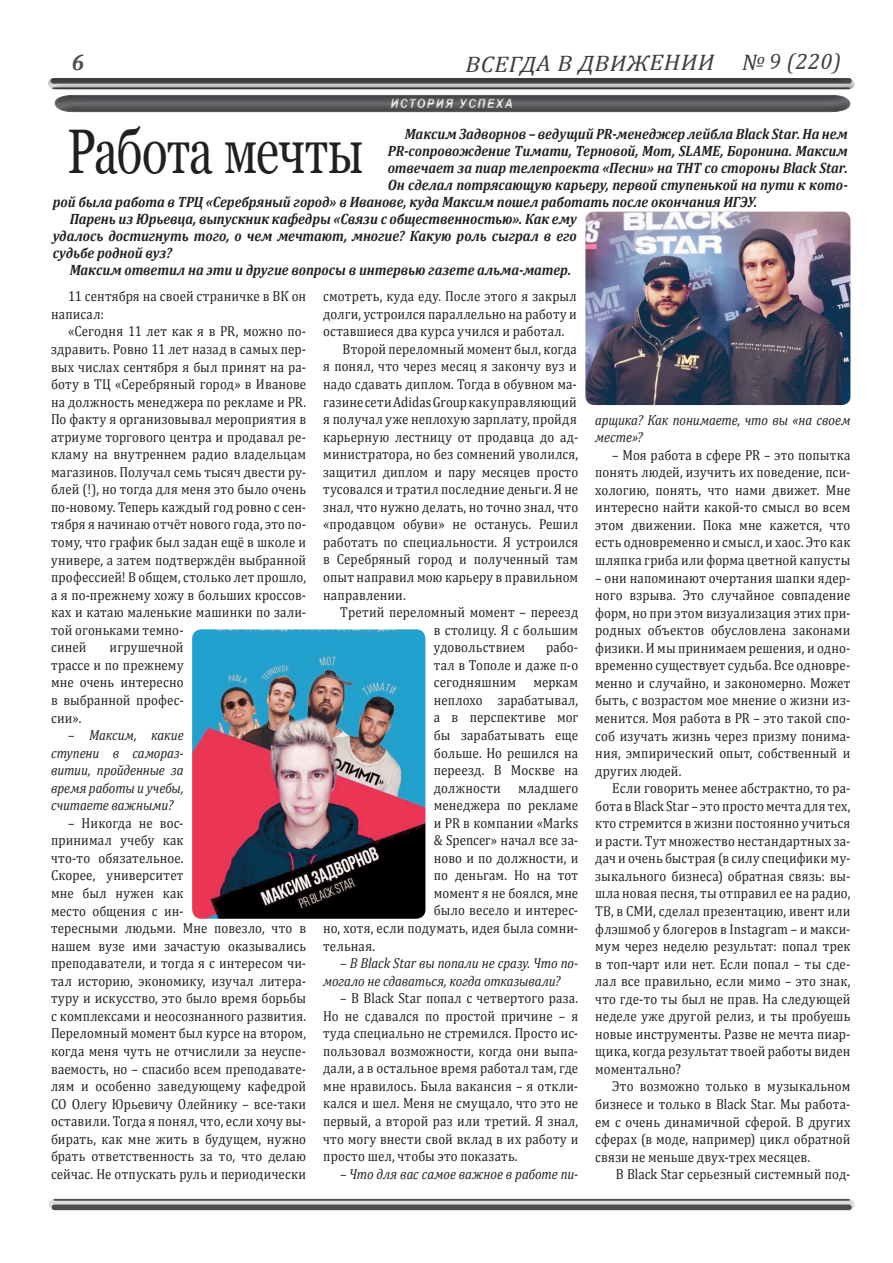
<style>
.page{position:relative;width:893px;height:1263px;background:#fff}
.page>*{position:absolute;margin:0;border:0;box-sizing:border-box;transform-origin:0 0}
.t1{font:63px "Georgia";letter-spacing:-.01em;color:#231f20;scale:.75 1}
.t2{font:italic 22.5px "Cambria";color:#3e3e3f;scale:1.09 1}
.t3{font:italic 700 15px "Cambria";color:#231f20;scale:.9 1}
.t4{font:14.55px/17.5px "Cambria";letter-spacing:.01em;color:#231f20;text-align:justify;scale:.89 1}
.t5{font:italic 14.55px/17.5px "Cambria";letter-spacing:-.005em;color:#231f20;scale:.89 1}
.t6{font:italic 700 12.9px "Arial";letter-spacing:.15em;color:#fff;scale:.84 1}
</style>
<div class="page">
<div style="left:54px;top:1199px;width:795px;height:11px;background:#dcdddf"></div>
<hr style="left:54px;top:1199px;width:795px;height:2px;background:#4b4c4d">
<div style="left:54px;top:1204px;width:795px;height:6px;background:#4b4c4d"></div>
<div style="left:4px;top:33px;width:889px;height:102px;background:#231f20;opacity:.5"></div>
<div style="left:888px;top:34px;width:5px;height:102px;background:#fff"></div>
<hr style="left:892px;top:33px;width:1px;height:102px;background:#fff">
<div style="left:54px;top:83px;width:796px;height:31px;background:#231f20;opacity:.5"></div>
<img style="left:192px;top:629px;width:233px;height:290px">
<img style="left:585px;top:212px;width:265px;height:193px">
<svg style="left:73px;top:54px;width:11px;height:16px"></svg>
<h2 class="t2" style="left:465px;top:50px;width:346px;rotate:-1deg">ВСЕГДА В ДВИЖЕНИИ № 9 (220)</h2>
<p class="t6" style="left:390px;top:95px;width:147px">ИСТОРИЯ УСПЕХА</p>
<h1 class="t1" style="left:67px;top:113px;width:397px">Работа мечты</h1>
<p class="t3" style="left:405px;top:123px;width:494px">Максим Задворнов – ведущий PR-менеджер лейбла Black Star. На нем</p>
<p class="t3" style="left:388px;top:140px;width:513px">PR-сопровождение Тимати, Терновой, Мот, SLAME, Боронина. Максим</p>
<p class="t3" style="left:388px;top:157px;width:513px">отвечает за пиар телепроекта «Песни» на ТНТ со стороны Black Star.</p>
<p class="t3" style="left:388px;top:174px;width:513px">Он сделал потрясающую карьеру, первой ступенькой на пути к кото-</p>
<p class="t3" style="left:53px;top:191px;width:784px">рой была работа в ТРЦ «Серебряный город» в Иванове, куда Максим пошел работать после окончания ИГЭУ.</p>
<p class="t3" style="left:70px;top:208px;width:565px">Парень из Юрьевца, выпускник кафедры «Связи с общественностью». Как ему</p>
<p class="t3" style="left:53px;top:225px;width:584px">удалось достигнуть того, о чем мечтают, многие? Какую роль сыграл в его</p>
<p class="t3" style="left:53px;top:242px;width:134px">судьбе родной вуз?</p>
<p class="t3" style="left:70px;top:259px;width:559px">Максим ответил на эти и другие вопросы в интервью газете альма-матер.</p>
<p class="t4" style="left:51px;top:288px;width:288px;text-indent:17px">11 сентября на своей страничке в ВК он написал:</p>
<p class="t4" style="left:51px;top:323px;width:288px;text-align:left;text-indent:17px">«Сегодня 11 лет как я в PR, можно по&shy;здравить. Ровно 11 лет назад в самых пер&shy;вых числах сентября я был принят на ра&shy;боту в ТЦ «Серебряный город» в Иванове на должность менеджера по рекламе и PR.<br>По факту я организовывал мероприятия в атриуме торгового центра и продавал ре&shy;кламу на внутреннем радио владельцам магазинов. Получал семь тысяч двести ру&shy;блей (!), но тогда для меня это было очень по-новому. Теперь каждый год ровно с сен&shy;тября я начинаю отчёт нового года, это по&shy;тому, что график был задан ещё в школе и универе, а затем подтверждён выбранной профессией! В общем, столько лет прошло, а я по-прежнему хожу в больших кроссов&shy;ках и катаю маленькие машинки по зали&shy;той огоньками темно-<br>синей</p>
<p class="t4" style="left:51px;top:638px;width:150px;text-indent:59px">игрушечной трассе и по прежнему мне очень интересно в выбранной профес&shy;сии».</p>
<p class="t5" style="left:51px;top:726px;width:150px;text-align:justify;text-indent:17px">– Максим, какие ступени в самораз&shy;витии, пройденные за время работы и учебы, считаете важными?</p>
<p class="t4" style="left:51px;top:814px;width:288px;text-align:left;text-indent:17px">– Никогда не вос-<br>принимал учебу как<br>что-то обязательное.<br>Скорее, университет<br>мне был нужен как<br>место общения с ин-<br>тересными людьми. Мне повезло, что в нашем вузе ими зачастую оказывались преподаватели, и тогда я с интересом чи&shy;тал историю, экономику, изучал литера&shy;туру и искусство, это было время борьбы с комплексами и неосознанного развития.<br>Переломный момент был курсе на втором, когда меня чуть не отчислили за неуспе&shy;ваемость, но – спасибо всем преподавате&shy;лям и особенно заведующему кафедрой СО Олегу Юрьевичу Олейнику – все-таки оставили. Тогда я понял, что, если хочу вы&shy;бирать, как мне жить в будущем, нужно брать ответственность за то, что делаю сейчас. Не отпускать руль и периодически</p>
<p class="t4" style="left:323px;top:287px;width:287px">смотреть, куда еду. После этого я закрыл</p>
<p class="t4" style="left:323px;top:305px;width:287px">долги, устроился параллельно на работу и</p>
<p class="t4" style="left:323px;top:322px;width:273px">оставшиеся два курса учился и работал.</p>
<p class="t4" style="left:343px;top:340px;width:265px">Второй переломный момент был, когда</p>
<p class="t4" style="left:323px;top:358px;width:287px">я понял, что через месяц я закончу вуз и</p>
<p class="t4" style="left:323px;top:375px;width:287px">надо сдавать диплом. Тогда в обувном ма-</p>
<p class="t4" style="left:323px;top:393px;width:287px">газине сети Adidas Group как управляющий</p>
<p class="t4" style="left:323px;top:410px;width:287px">я получал уже неплохую зарплату, пройдя</p>
<p class="t4" style="left:323px;top:428px;width:288px">карьерную лестницу от продавца до ад-</p>
<p class="t4" style="left:323px;top:445px;width:288px">министратора, но без сомнений уволился,</p>
<p class="t4" style="left:323px;top:463px;width:288px">защитил диплом и пару месяцев просто</p>
<p class="t4" style="left:323px;top:480px;width:288px">тусовался и тратил последние деньги. Я не</p>
<p class="t4" style="left:323px;top:498px;width:288px">знал, что нужно делать, но точно знал, что</p>
<p class="t4" style="left:323px;top:515px;width:288px">«продавцом обуви» не останусь. Решил</p>
<p class="t4" style="left:323px;top:533px;width:288px">работать по специальности. Я устроился</p>
<p class="t4" style="left:323px;top:551px;width:288px">в Серебряный город и полученный там</p>
<p class="t4" style="left:323px;top:568px;width:288px">опыт направил мою карьеру в правильном</p>
<p class="t4" style="left:323px;top:586px;width:94px">направлении.</p>
<p class="t4" style="left:340px;top:603px;width:269px">Третий переломный момент – переезд</p>
<p class="t4" style="left:434px;top:621px;width:164px">в столицу. Я с большим</p>
<p class="t4" style="left:434px;top:638px;width:104px">удовольствием</p>
<p class="t4" style="left:546px;top:638px;width:38px">рабо-</p>
<p class="t4" style="left:434px;top:656px;width:164px">тал в Тополе и даже п-о</p>
<p class="t4" style="left:434px;top:673px;width:164px">сегодняшним меркам</p>
<p class="t4" style="left:434px;top:691px;width:164px">неплохо зарабатывал,</p>
<p class="t4" style="left:434px;top:709px;width:164px">а в перспективе мог</p>
<p class="t4" style="left:434px;top:726px;width:164px">бы зарабатывать еще</p>
<p class="t4" style="left:434px;top:744px;width:164px">больше. Но решился на</p>
<p class="t4" style="left:434px;top:761px;width:164px">переезд. В Москве на</p>
<p class="t4" style="left:434px;top:779px;width:164px">должности младшего</p>
<p class="t4" style="left:434px;top:796px;width:164px">менеджера по рекламе</p>
<p class="t4" style="left:434px;top:814px;width:164px">и PR в компании «Marks</p>
<p class="t4" style="left:434px;top:831px;width:164px">&amp; Spencer» начал все за-</p>
<p class="t4" style="left:434px;top:849px;width:164px">ново и по должности, и</p>
<p class="t4" style="left:434px;top:866px;width:164px">по деньгам. Но на тот</p>
<p class="t4" style="left:434px;top:884px;width:164px">момент я не боялся, мне</p>
<p class="t4" style="left:434px;top:902px;width:164px">было весело и интерес-</p>
<p class="t4" style="left:323px;top:919px;width:288px">но, хотя, если подумать, идея была сомни-</p>
<p class="t4" style="left:323px;top:937px;width:60px">тельная.</p>
<p class="t5" style="left:323px;top:954px;width:288px;text-indent:17px">– В Black Star вы попали не сразу. Что по&shy;могало не сдаваться, когда отказывали?</p>
<p class="t4" style="left:323px;top:989px;width:288px;text-indent:17px">– В Black Star попал с четвертого раза.<br>Но не сдавался по простой причине – я туда специально не стремился. Просто ис&shy;пользовал возможности, когда они выпа&shy;дали, а в остальное время работал там, где мне нравилось. Была вакансия – я откли&shy;кался и шел. Меня не смущало, что это не первый, а второй раз или третий. Я знал, что могу внести свой вклад в их работу и просто шел, чтобы это показать.</p>
<p class="t5" style="left:340px;top:1164px;width:269px">– Что для вас самое важное в работе пи-</p>
<p class="t5" style="left:595px;top:410px;width:288px">арщика? Как понимаете, что вы «на своем месте»?</p>
<p class="t4" style="left:595px;top:446px;width:288px;text-indent:17px">– Моя работа в сфере PR – это попытка понять людей, изучить их поведение, пси&shy;хологию, понять, что нами движет. Мне интересно найти какой-то смысл во всем этом движении. Пока мне кажется, что есть одновременно и смысл, и хаос. Это как шляпка гриба или форма цветной капусты</p>
<p class="t4" style="left:595px;top:569px;width:288px">– они напоминают очертания шапки ядер&shy;ного взрыва. Это случайное совпадение форм, но при этом визуализация этих при&shy;родных объектов обусловлена законами физики. И мы принимаем решения, и одно&shy;временно существует судьба. Все одновре&shy;менно и случайно, и закономерно. Может быть, с возрастом мое мнение о жизни из&shy;менится. Моя работа в PR – это такой спо&shy;соб изучать жизнь через призму понима&shy;ния, эмпирический опыт, собственный и других людей.</p>
<p class="t4" style="left:595px;top:779px;width:288px;text-indent:17px">Если говорить менее абстрактно, то ра&shy;бота в Black Star – это просто мечта для тех, кто стремится в жизни постоянно учиться и расти. Тут множество нестандартных за&shy;дач и очень быстрая (в силу специфики му&shy;зыкального бизнеса) обратная связь: вы&shy;шла новая песня, ты отправил ее на радио, ТВ, в СМИ, сделал презентацию, ивент или флэшмоб у блогеров в Instagram – и макси&shy;мум через неделю результат: попал трек в топ-чарт или нет. Если попал – ты сде&shy;лал все правильно, если мимо – это знак, что где-то ты был не прав. На следующей неделе уже другой релиз, и ты пробуешь новые инструменты. Разве не мечта пиар&shy;щика, когда результат твоей работы виден моментально?</p>
<p class="t4" style="left:595px;top:1078px;width:288px;text-indent:17px">Это возможно только в музыкальном бизнесе и только в Black Star. Мы работа&shy;ем с очень динамичной сферой. В других сферах (в моде, например) цикл обратной связи не меньше двух-трех месяцев.</p>
<p class="t4" style="left:616px;top:1165px;width:265px">В Black Star серьезный системный под-</p>
</div>
